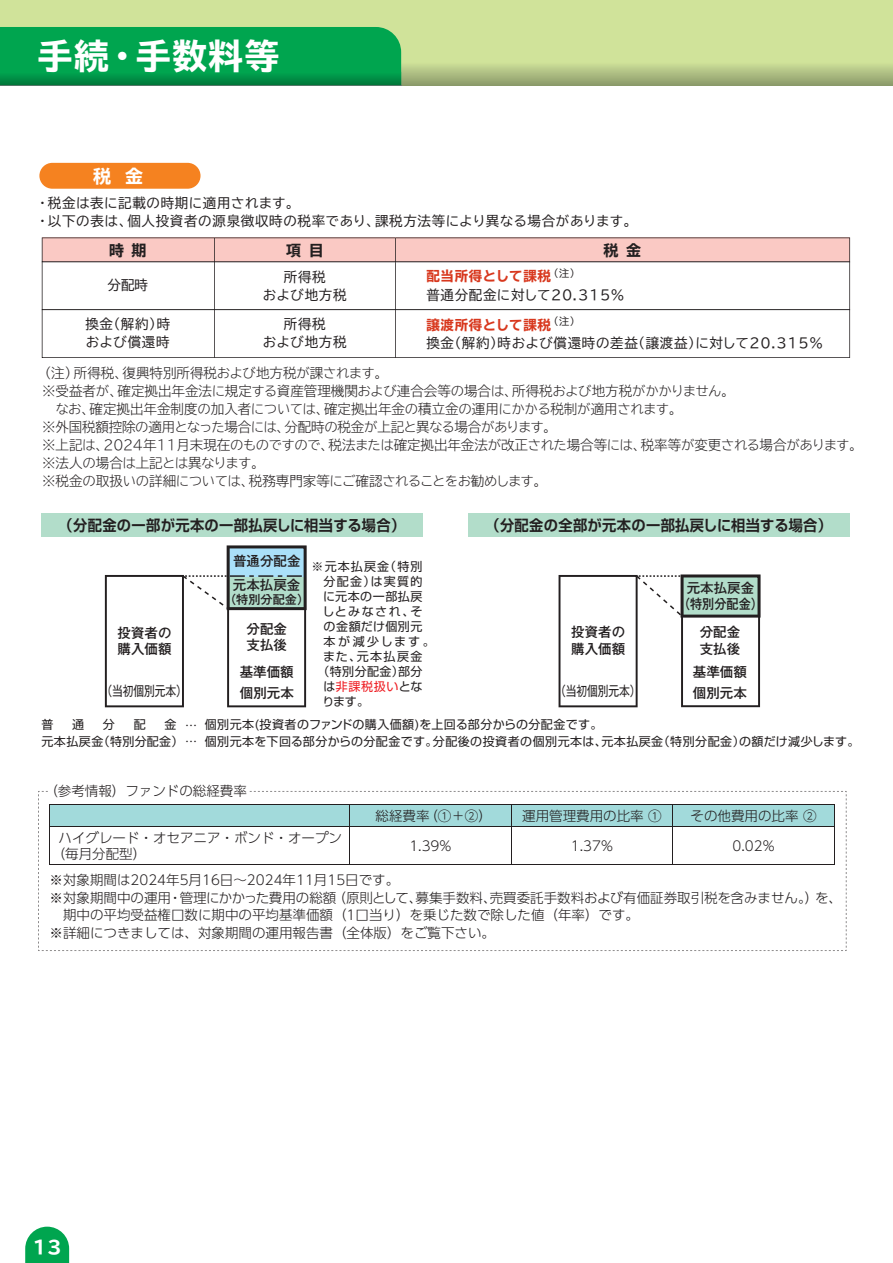
<style>
.page{position:relative;width:893px;height:1263px;background:#fff}
.page>*{position:absolute;margin:0;border:0;box-sizing:border-box;transform-origin:0 0}
.t1{font:700 expanded 34.5px "TBUD Go Std";letter-spacing:.05em;color:#fff}
.t2{font:700 expanded 18px "TBUD Go Std";color:#fff}
.t3{font:700 15px "Shin Go Pro De";letter-spacing:.025em;color:#231f20;scale:.95 1}
.t4{font:700 expanded 15px "TBUD Go Std";color:#231f20}
.t5{font:300 13.5px/18px "TBUD Go Std Super";letter-spacing:-.015em;color:#231f20}
.t6{font:300 13.5px/18.6px "UD Shin Go Pro";color:#231f20}
.t7{font:13.5px/18px "TBUD Go Std";letter-spacing:.05em;color:#231f20}
.t8{font:500 13.5px/16.5px "Gothic MB101 Pro";color:#231f20}
.t9{font:13.5px "Gothic MB101 Pro";letter-spacing:-.01em;color:#231f20;scale:.8 1}
.t10{font:500 12.15px "Gothic MB101 Pro";color:#231f20}
.t11{font:12px/16.5px "Shin Go Pro";letter-spacing:.04em;color:#231f20}
.t12{font:12px "Shin Go Pro";letter-spacing:.19em;color:#231f20}
.t13{font:12px "Shin Go Pro";letter-spacing:.055em;color:#ee1d23}
.s1{font-weight:700;font-stretch:expanded;color:#d8381e}
.s2{color:#231f20}
</style>
<div class="page">
<svg style="left:25px;top:1227px;width:44px;height:36px;background:#20b065"></svg>
<svg style="left:42px;top:237px;width:808px;height:121px"></svg>
<div style="left:468px;top:513px;width:381px;height:24px;background:#b2ddca"></div>
<div style="left:42px;top:513px;width:381px;height:24px;background:#b2ddca"></div>
<svg style="left:105px;top:545px;width:202px;height:162px"></svg>
<svg style="left:559px;top:574px;width:201px;height:133px"></svg>
<div style="left:39px;top:163px;width:162px;height:26px;background:#f58220;border-radius:13px"></div>
<div style="left:0;top:0;width:893px;height:85px;background:#d0e39a"></div>
<svg style="left:0;top:27px;width:893px;height:59px"></svg>
<svg style="left:38px;top:791px;width:808px;height:160px"></svg>
<div style="left:49px;top:782px;width:200px;height:17px;background:#fff"></div>
<h1 class="t1" style="left:38px;top:37px;width:243px">手続・手数料等</h1>
<h2 class="t2" style="left:93px;top:166px;width:51px">税 金</h2>
<p class="t7" style="left:36px;top:194px;width:603px">・税金は表に記載の時期に適用されます。　<br>・以下の表は、個人投資者の源泉徴収時の税率であり、課税方法等により異なる場合があります。</p>
<p class="t4" style="left:109px;top:242px;width:39px">時期</p>
<p class="t4" style="left:286px;top:242px;width:39px">項目</p>
<p class="t4" style="left:604px;top:242px;width:39px">税金</p>
<p class="t7" style="left:108px;top:275px;width:42px">分配時</p>
<p class="t7" style="left:85px;top:315px;width:86px">換金（解約）時および償還時</p>
<p class="t7" style="left:426px;top:267px;width:200px"><span class="s1">配当所得として課税</span><sup>（注）<br></sup>普通分配金に対して20.315％</p>
<p class="t7" style="left:426px;top:315px;width:398px"><span class="s1">譲渡所得として課税</span><sup>（注）<br></sup>換金（解約）時および償還時の差益（譲渡益）に対して20.315％</p>
<p class="t7" style="left:263px;top:268px;width:85px;text-align:center">所得税<br>および地方税</p>
<p class="t7" style="left:263px;top:315px;width:85px;text-align:center">所得税<br>および地方税</p>
<p class="t5" style="left:42px;top:364px;width:822px;text-indent:-4px">（注）所得税、復興特別所得税および地方税が課されます。<br>※受益者が、確定拠出年金法に規定する資産管理機関および連合会等の場合は、所得税および地方税がかかりません。<br>　なお、確定拠出年金制度の加入者については、確定拠出年金の積立金の運用にかかる税制が適用されます。<br>※外国税額控除の適用となった場合には、分配時の税金が上記と異なる場合があります。<br>※上記は、2024年11月末現在のものですので、税法または確定拠出年金法が改正された場合等には、税率等が変更される場合があります。※法人の場合は上記とは異なります。<br>※税金の取扱いの詳細については、税務専門家等にご確認されることをお勧めします。　</p>
<p class="t3" style="left:59px;top:513px;width:366px">（分配金の一部が元本の一部払戻しに相当する場合）</p>
<p class="t3" style="left:485px;top:513px;width:366px">（分配金の全部が元本の一部払戻しに相当する場合）</p>
<p class="t8" style="left:117px;top:623px;width:55px">投資者の購入価額</p>
<p class="t9" style="left:101px;top:679px;width:109px">（当初個別元本）</p>
<p class="t11" style="left:42px;top:715px;width:157px">普　通　分　配　金<br>元本払戻金（特別分配金）…</p>
<p class="t11" style="left:185px;top:716px;width:13px">…</p>
<p class="t8" style="left:233px;top:548px;width:69px;line-height:23.7px">普通分配金元本払戻金</p>
<p class="t10" style="left:224px;top:589px;width:87px">（特別分配金）</p>
<p class="t8" style="left:678px;top:578px;width:87px;text-align:center">元本払戻金<br>（特別分配金）</p>
<p class="t11" style="left:312px;top:557px;width:112px">※元本払戻金（特別</p>
<p class="t11" style="left:324px;top:572px;width:100px">分配金）は実質的</p>
<p class="t11" style="left:323px;top:587px;width:101px">に元本の一部払戻</p>
<p class="t11" style="left:322px;top:602px;width:102px">しとみなされ、そ</p>
<p class="t11" style="left:324px;top:617px;width:100px">の金額だけ個別元</p>
<p class="t12" style="left:324px;top:632px;width:113px">本が減少します。</p>
<p class="t11" style="left:323px;top:647px;width:101px">また、元本払戻金</p>
<p class="t11" style="left:318px;top:662px;width:106px">（特別分配金）部分</p>
<p class="t13" style="left:323px;top:677px;width:101px"><span class="s2">は</span>非課税扱い<span class="s2">とな</span></p>
<p class="t11" style="left:322px;top:692px;width:48px">ります。</p>
<p class="t8" style="left:247px;top:619px;width:42px">分配金支払後</p>
<p class="t8" style="left:700px;top:622px;width:42px">分配金支払後</p>
<p class="t8" style="left:240px;top:662px;width:55px">基準価額</p>
<p class="t8" style="left:693px;top:662px;width:55px">基準価額</p>
<p class="t8" style="left:571px;top:622px;width:55px">投資者の購入価額</p>
<p class="t8" style="left:240px;top:683px;width:55px">個別元本</p>
<p class="t9" style="left:555px;top:679px;width:109px">（当初個別元本）</p>
<p class="t8" style="left:693px;top:683px;width:55px">個別元本</p>
<p class="t11" style="left:205px;top:715px;width:656px">個別元本(投資者のファンドの購入価額)を上回る部分からの分配金です。<br>個別元本を下回る部分からの分配金です。分配後の投資者の個別元本は、元本払戻金（特別分配金）の額だけ減少します。</p>
<p class="t6" style="left:44px;top:781px;width:204px">（参考情報）ファンドの総経費率</p>
<p class="t6" style="left:375px;top:806px;width:118px">総経費率（①＋②）</p>
<p class="t6" style="left:522px;top:806px;width:141px">運用管理費用の比率 ①</p>
<p class="t6" style="left:690px;top:806px;width:127px">その他費用の比率 ②</p>
<p class="t6" style="left:52px;top:829px;width:292px;line-height:16.5px;text-indent:7px">ハイグレード・オセアニア・ボンド・オープン（毎月分配型）</p>
<p class="t6" style="left:409px;top:836px;width:44px">1.39%</p>
<p class="t6" style="left:571px;top:836px;width:44px">1.37%</p>
<p class="t6" style="left:732px;top:836px;width:44px">0.02%</p>
<p class="t6" style="left:50px;top:869px;width:794px">※対象期間は2024年5月16日～2024年11月15日です。<br>※対象期間中の運用・管理にかかった費用の総額（原則として、募集手数料、売買委託手数料および有価証券取引税を含みません。）を、</p>
<p class="t6" style="left:50px;top:905px;width:591px;text-indent:14px">期中の平均受益権口数に期中の平均基準価額（1口当り）を乗じた数で除した値（年率）です。※詳細につきましては、対象期間の運用報告書（全体版）をご覧下さい。</p>
<h2 class="t2" style="left:33px;top:1237px;width:31px">13</h2>
</div>
